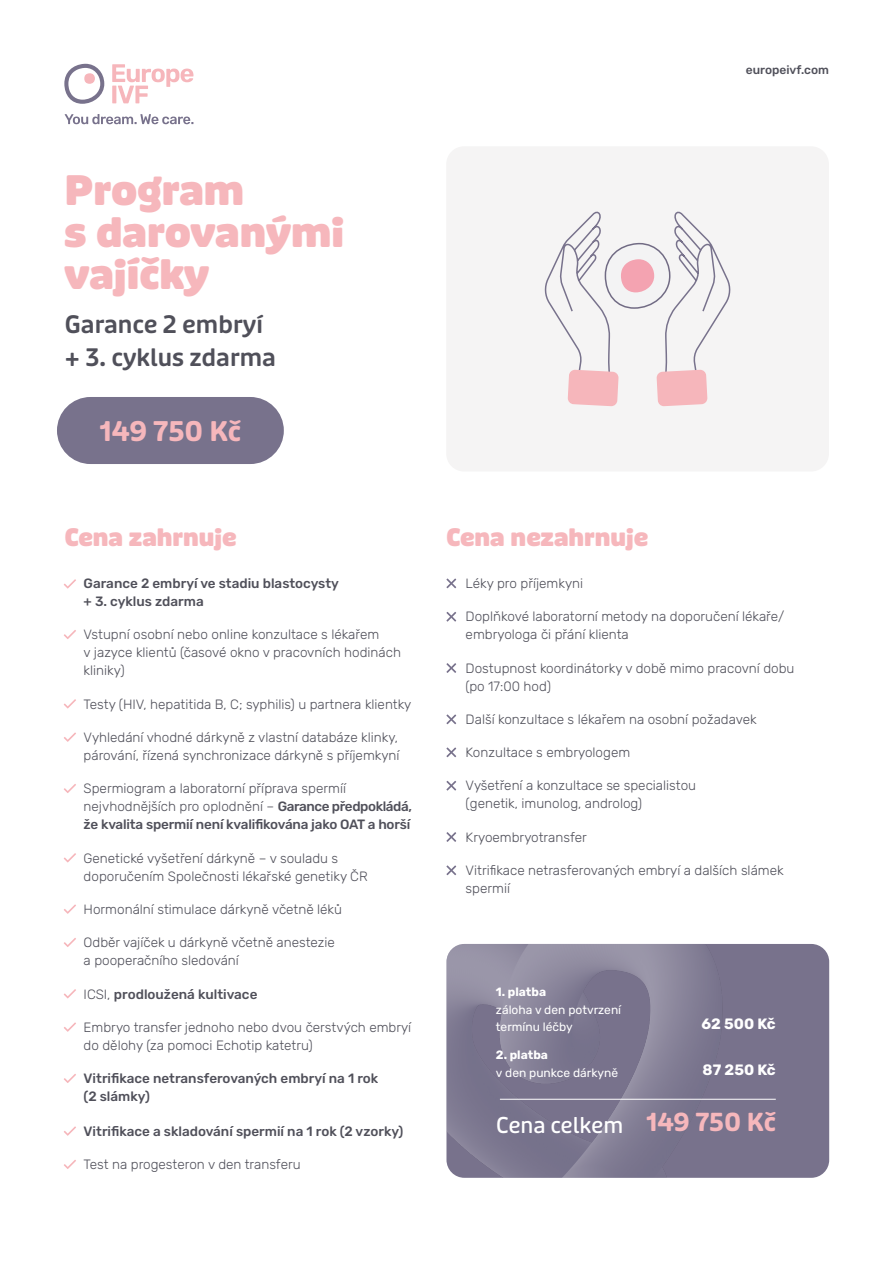
<style>
.page{position:relative;width:893px;height:1263px;background:#fff}
.page>*{position:absolute;margin:0;border:0;box-sizing:border-box;transform-origin:0 0}
.t1{font:900 40.5px/42px "Puffin Display Soft";color:#f6b7bc}
.t2{font:700 27px "Puffin Display Soft";letter-spacing:-.005em;color:#f6b7bc}
.t3{font:600 24px/33px "Puffin Display Soft";color:#50505a}
.t4{font:900 24px "Puffin Display Soft";color:#f6b7bc}
.t5{font:21.75px "Puffin Display Soft Medm";color:#fff}
.t6{font:700 15px "Rubik";color:#fff}
.t7{font:300 13.5px/18px "Rubik";color:#50505a}
.t8{font:500 13.5px/18px "Rubik";color:#50505a}
.t9{font:12px/16.5px "Rubik";color:#fff}
.t10{font:700 12px "Rubik";color:#fff}
.t11{font:500 12px "Rubik";color:#50505a}
.s1{font-weight:500}
.s2{font-weight:300}
.s3{font-family:"Puffin Display Soft";font-weight:700;font-size:24.75px;color:#f6b7bc}
</style>
<div class="page">
<svg style="left:65px;top:114px;width:128px;height:10px"></svg>
<svg style="left:64px;top:64px;width:40px;height:40px"></svg>
<div style="left:84px;top:73px;width:11px;height:11px;background:#f6b6bb;border-radius:50%"></div>
<svg style="left:112px;top:64px;width:81px;height:39px"></svg>
<div style="left:57px;top:397px;width:227px;height:67px;background:#78728c;border-radius:34px"></div>
<div style="left:446px;top:146px;width:383px;height:325px;background:#f5f4f4;border-radius:18px"></div>
<svg style="left:544px;top:211px;width:187px;height:195px"></svg>
<svg style="left:64px;top:579px;width:12px;height:10px"></svg>
<svg style="left:64px;top:630px;width:12px;height:9px"></svg>
<svg style="left:64px;top:699px;width:12px;height:9px"></svg>
<svg style="left:64px;top:732px;width:12px;height:10px"></svg>
<svg style="left:64px;top:784px;width:12px;height:9px"></svg>
<svg style="left:64px;top:853px;width:12px;height:9px"></svg>
<svg style="left:64px;top:904px;width:12px;height:10px"></svg>
<svg style="left:64px;top:938px;width:12px;height:9px"></svg>
<svg style="left:64px;top:989px;width:12px;height:9px"></svg>
<svg style="left:64px;top:1022px;width:12px;height:10px"></svg>
<svg style="left:64px;top:1074px;width:12px;height:9px"></svg>
<svg style="left:64px;top:1126px;width:12px;height:10px"></svg>
<svg style="left:64px;top:1160px;width:12px;height:9px"></svg>
<svg style="left:446px;top:578px;width:10px;height:10px"></svg>
<svg style="left:446px;top:612px;width:10px;height:10px"></svg>
<svg style="left:446px;top:663px;width:10px;height:10px"></svg>
<svg style="left:446px;top:714px;width:10px;height:10px"></svg>
<svg style="left:446px;top:747px;width:10px;height:10px"></svg>
<svg style="left:446px;top:781px;width:10px;height:9px"></svg>
<svg style="left:446px;top:832px;width:10px;height:10px"></svg>
<svg style="left:446px;top:865px;width:10px;height:10px"></svg>
<div style="left:446px;top:944px;width:383px;height:234px;background:#78728c;border-radius:18px"></div>
<img style="left:446px;top:944px;width:286px;height:234px">
<hr style="left:500px;top:1099px;width:276px;height:1px;background:#fff">
<h1 class="t1" style="left:64px;top:171px;width:281px">Program<br>s darovanými vajíčky</h1>
<h3 class="t3" style="left:64px;top:308px;width:213px">Garance 2 embryí + 3. cyklus zdarma</h3>
<h2 class="t2" style="left:100px;top:415px;width:143px">149 750 Kč</h2>
<h3 class="t4" style="left:64px;top:522px;width:173px">Cena zahrnuje</h3>
<h3 class="t4" style="left:446px;top:522px;width:203px">Cena nezahrnuje</h3>
<p class="t11" style="left:746px;top:61px;width:85px">europeivf.com</p>
<p class="t8" style="left:84px;top:575px;width:257px">Garance 2 embryí ve stadiu blastocysty + 3. cyklus zdarma</p>
<p class="t7" style="left:466px;top:575px;width:119px">Léky pro příjemkyni</p>
<p class="t7" style="left:466px;top:608px;width:320px">Doplňkové laboratorní metody na doporučení lékaře/ embryologa či přání klienta</p>
<p class="t7" style="left:466px;top:660px;width:330px">Dostupnost koordinátorky v době mimo pracovní dobu (po 17:00 hod)</p>
<p class="t7" style="left:84px;top:626px;width:319px">Vstupní osobní nebo online konzultace s lékařem<br>v jazyce klientů (časové okno v pracovních hodinách kliniky)</p>
<p class="t7" style="left:84px;top:696px;width:329px">Testy (HIV, hepatitida B, C; syphilis) u partnera klientky</p>
<p class="t7" style="left:84px;top:729px;width:317px">Vyhledání vhodné dárkyně z vlastní databáze klinky, párování, řízená synchronizace dárkyně s příjemkyní</p>
<p class="t7" style="left:84px;top:780px;width:330px">Spermiogram a laboratorní příprava spermíí nejvhodnějších pro oplodnění – <span class="s1">Garance předpokládá, že kvalita spermií není kvalifikována jako OAT a horší</span></p>
<p class="t7" style="left:84px;top:850px;width:286px">Genetické vyšetření dárkyně – v souladu s doporučením Společnosti lékařské genetiky ČR</p>
<p class="t7" style="left:84px;top:901px;width:260px">Hormonální stimulace dárkyně včetně léků</p>
<p class="t7" style="left:84px;top:934px;width:253px">Odběr vajíček u dárkyně včetně anestezie a pooperačního sledování</p>
<p class="t8" style="left:84px;top:986px;width:175px"><span class="s2">ICSI,</span> prodloužená kultivace</p>
<p class="t7" style="left:84px;top:1019px;width:329px">Embryo transfer jednoho nebo dvou čerstvých embryí do dělohy (za pomoci Echotip katetru)</p>
<p class="t8" style="left:84px;top:1070px;width:296px">Vitrifikace netransferovaných embryí na 1 rok (2 slámky)</p>
<p class="t8" style="left:84px;top:1123px;width:321px">Vitrifikace a skladování spermií na 1 rok (2 vzorky)</p>
<p class="t7" style="left:84px;top:1156px;width:219px">Test na progesteron v den transferu</p>
<p class="t7" style="left:466px;top:711px;width:293px">Další konzultace s lékařem na osobní požadavek</p>
<p class="t7" style="left:466px;top:744px;width:166px">Konzultace s embryologem</p>
<p class="t7" style="left:466px;top:777px;width:232px">Vyšetření a konzultace se specialistou (genetik, imunolog, androlog)</p>
<p class="t7" style="left:466px;top:829px;width:123px">Kryoembryotransfer</p>
<p class="t7" style="left:466px;top:862px;width:320px">Vitrifikace netrasferovaných embryí a dalších slámek spermií</p>
<p class="t10" style="left:496px;top:985px;width:52px">1. platba</p>
<p class="t9" style="left:496px;top:1002px;width:127px">záloha v den potvrzení termínu léčby</p>
<p class="t10" style="left:496px;top:1047px;width:54px">2. platba</p>
<p class="t9" style="left:496px;top:1065px;width:124px">v den punkce dárkyně</p>
<h3 class="t5" style="left:496px;top:1112px;width:281px">Cena celkem <span class="s3">149 750 Kč</span></h3>
<p class="t6" style="left:701px;top:1015px;width:76px">62 500 Kč</p>
<p class="t6" style="left:703px;top:1061px;width:75px">87 250 Kč</p>
</div>
